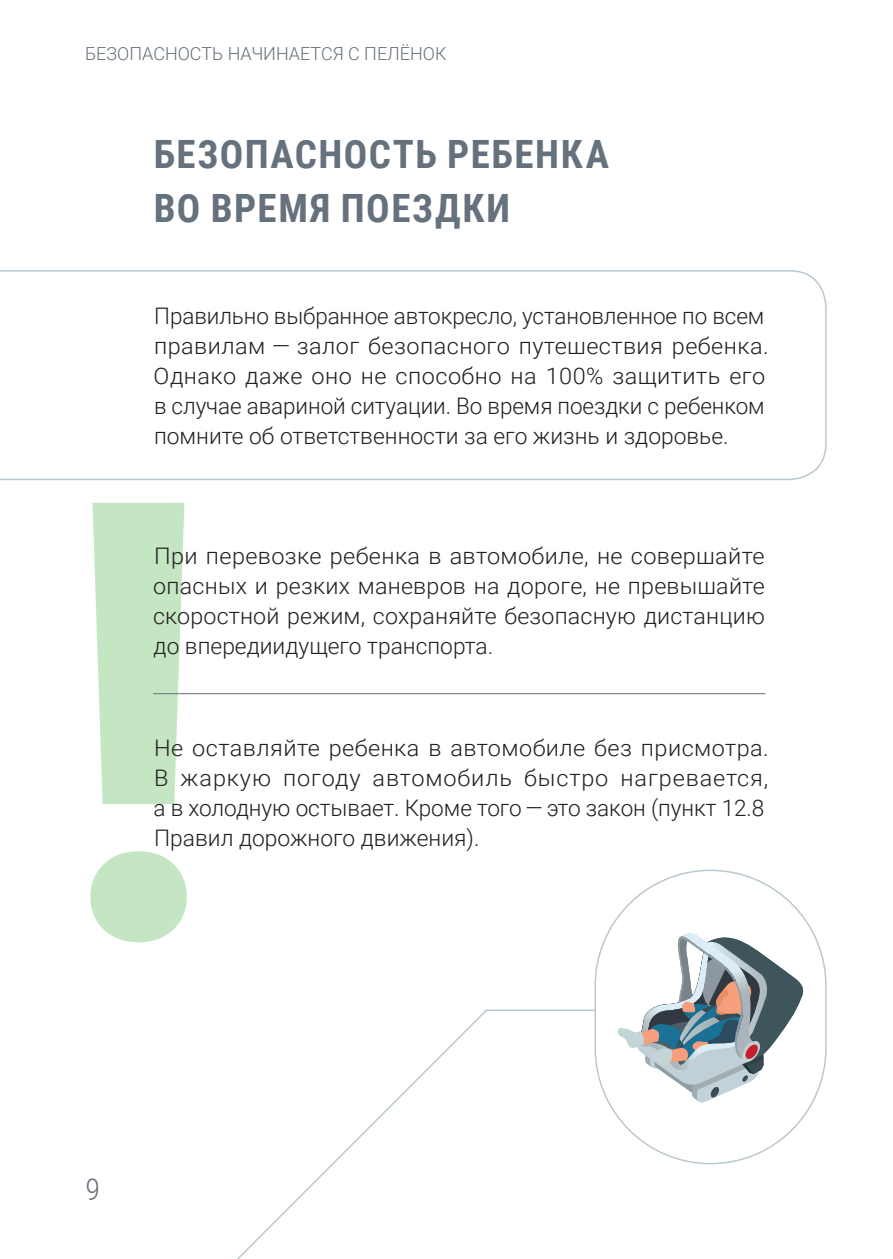
<style>
.page{position:relative;width:893px;height:1259px;background:#fff}
.page>*{position:absolute;margin:0;border:0;box-sizing:border-box;transform-origin:0 0}
.t1{font:700 39px/54px "Roboto Condensed";letter-spacing:.04em;color:#65717c}
.t2{font:300 30px "Roboto Condensed";color:#65717c}
.t3{font:300 22.8px/30px "Roboto";color:#231f20;text-align:justify}
.t4{font:300 22.8px/30px "Roboto";letter-spacing:.02em;color:#231f20}
.t5{font:300 18px "Roboto";color:#65717c}
</style>
<div class="page">
<svg style="left:90px;top:503px;width:97px;height:439px"></svg>
<hr style="left:153px;top:693px;width:612px;height:1px;background:#65717c">
<svg style="left:0;top:270px;width:827px;height:210px"></svg>
<svg style="left:618px;top:933px;width:186px;height:170px"></svg>
<svg style="left:237px;top:1008px;width:359px;height:251px"></svg>
<p class="t5" style="left:85px;top:41px;width:363px">БЕЗОПАСНОСТЬ НАЧИНАЕТСЯ С ПЕЛЁНОК</p>
<h1 class="t1" style="left:154px;top:126px;width:457px">БЕЗОПАСНОСТЬ РЕБЕНКА<br>ВО ВРЕМЯ ПОЕЗДКИ</h1>
<p class="t3" style="left:154px;top:300px;width:617px;text-align:left">Правильно выбранное автокресло, установленное по всем правилам — залог безопасного путешествия ребенка.<br>Однако даже оно не способно на 100% защитить его в случае авариной ситуации. Во время поездки с ребенком помните об ответственности за его жизнь и здоровье.</p>
<p class="t3" style="left:153px;top:540px;width:613px">При перевозке ребенка в автомобиле, не совершайте опасных и резких маневров на дороге, не превышайте скоростной режим, сохраняйте безопасную дистанцию до впередиидущего транспорта.</p>
<p class="t4" style="left:153px;top:732px;width:617px">Не оставляйте ребенка в автомобиле без присмотра.<br>В жаркую погоду автомобиль быстро нагревается, а в холодную остывает. Кроме того — это закон (пункт 12.8<br>Правил дорожного движения).</p>
<h2 class="t2" style="left:86px;top:1172px;width:16px">9</h2>
</div>
